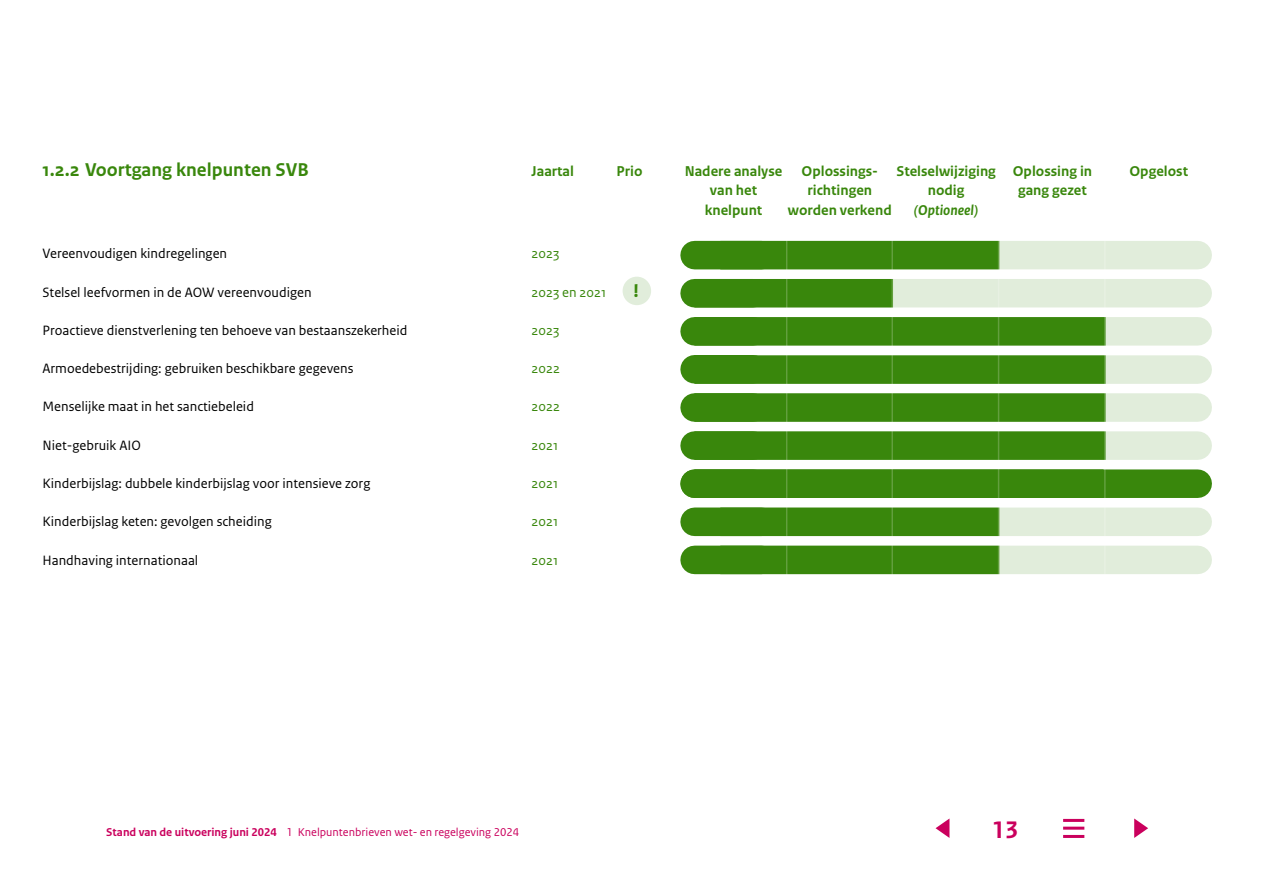
<style>
.page{position:relative;width:1263px;height:893px;background:#fff}
.page>*{position:absolute;margin:0;border:0;box-sizing:border-box;transform-origin:0 0}
.t1{font:700 25.2px "Rijksoverheid Sans Text";color:#ca005d}
.tabel_kop_h2{font:700 19.5px "Rijksoverheid Sans Text";color:#39870c}
.tabel_heading_h3{font:700 19.5px "Rijksoverheid Sans Text";color:#39870c}
.tabel_heading_h3-2{font:700 15px/19.5px "Rijksoverheid Sans Text";color:#39870c;text-align:center}
.tabel_heading_h3-3{font:italic 700 15px/19.5px "Rijksoverheid Sans Text";color:#39870c;text-align:center}
.p_tabel{font:14.25px "Rijksoverheid Sans Text";color:#000}
.p_tabel-2{font:14.25px "Rijksoverheid Sans Text";color:#39870c}
.t2{font:12px "Rijksoverheid Sans Text";color:#ca005d}
.s1{font-style:normal}
.s2{font-weight:700}
</style>
<div class="page">
<div style="left:695px;top:393px;width:503px;height:29px;background:#e1eddb"></div>
<div style="left:694px;top:393px;width:412px;height:29px;background:#39870c"></div>
<div style="left:695px;top:431px;width:503px;height:29px;background:#e1eddb"></div>
<div style="left:694px;top:431px;width:412px;height:29px;background:#39870c"></div>
<div style="left:695px;top:355px;width:503px;height:29px;background:#e1eddb"></div>
<div style="left:694px;top:355px;width:412px;height:29px;background:#39870c"></div>
<div style="left:695px;top:317px;width:503px;height:29px;background:#e1eddb"></div>
<div style="left:694px;top:317px;width:412px;height:29px;background:#39870c"></div>
<div style="left:695px;top:279px;width:503px;height:28px;background:#e1eddb"></div>
<div style="left:694px;top:279px;width:199px;height:28px;background:#39870c"></div>
<div style="left:695px;top:508px;width:503px;height:28px;background:#e1eddb"></div>
<div style="left:695px;top:508px;width:66px;height:28px;background:#39870c"></div>
<div style="left:720px;top:508px;width:279px;height:28px;background:#39870c"></div>
<div style="left:695px;top:241px;width:503px;height:28px;background:#e1eddb"></div>
<div style="left:695px;top:241px;width:66px;height:28px;background:#39870c"></div>
<div style="left:720px;top:241px;width:279px;height:28px;background:#39870c"></div>
<div style="left:695px;top:546px;width:503px;height:28px;background:#e1eddb"></div>
<div style="left:695px;top:546px;width:66px;height:28px;background:#39870c"></div>
<div style="left:720px;top:546px;width:279px;height:28px;background:#39870c"></div>
<div style="left:695px;top:469px;width:503px;height:29px;background:#39870c"></div>
<div style="left:694px;top:469px;width:409px;height:29px;background:#39870c"></div>
<svg style="left:935px;top:819px;width:14px;height:19px"></svg>
<hr style="left:1063px;top:819px;width:21px;height:3px;background:#ca005d">
<hr style="left:1063px;top:827px;width:21px;height:3px;background:#ca005d">
<hr style="left:1063px;top:835px;width:21px;height:3px;background:#ca005d">
<svg style="left:1134px;top:818px;width:14px;height:20px"></svg>
<div style="left:623px;top:277px;width:28px;height:28px;background:#e1eddb;border-radius:50%"></div>
<hr style="left:891px;top:234px;width:2px;height:531px;background:#fff">
<hr style="left:998px;top:234px;width:1px;height:531px;background:#fff">
<hr style="left:1104px;top:234px;width:2px;height:531px;background:#fff">
<hr style="left:786px;top:234px;width:1px;height:531px;background:#fff">
<h3 class="tabel_kop_h2" style="left:43px;top:158px;width:268px">1.2.2 Voortgang knelpunten SVB</h3>
<h4 class="tabel_heading_h3-2" style="left:531px;top:161px;width:44px">Jaartal</h4>
<h4 class="tabel_heading_h3-2" style="left:617px;top:161px;width:27px">Prio</h4>
<h4 class="tabel_heading_h3-2" style="left:685px;top:161px;width:99px">Nadere analyse van het knelpunt</h4>
<h4 class="tabel_heading_h3-2" style="left:788px;top:161px;width:105px">Oplossings&shy;richtingen worden verkend</h4>
<h4 class="tabel_heading_h3-2" style="left:896px;top:161px;width:101px">Stelselwijziging</h4>
<h4 class="tabel_heading_h3-3" style="left:914px;top:181px;width:65px"><span class="s1">nodig </span>(Optioneel)</h4>
<p class="p_tabel" style="left:43px;top:246px;width:186px">Vereenvoudigen kindregelingen</p>
<p class="p_tabel-2" style="left:531px;top:246px;width:29px">2023</p>
<p class="p_tabel" style="left:43px;top:284px;width:271px">Stelsel leefvormen in de AOW vereenvoudigen</p>
<p class="p_tabel-2" style="left:531px;top:284px;width:76px">2023 en 2021</p>
<h4 class="tabel_heading_h3" style="left:633px;top:280px;width:7px">!</h4>
<p class="p_tabel" style="left:43px;top:322px;width:366px">Proactieve dienstverlening ten behoeve van bestaanszekerheid</p>
<p class="p_tabel-2" style="left:531px;top:322px;width:29px">2023</p>
<p class="p_tabel" style="left:43px;top:360px;width:312px">Armoedebestrijding: gebruiken beschikbare gegevens</p>
<p class="p_tabel-2" style="left:531px;top:360px;width:30px">2022</p>
<p class="p_tabel" style="left:43px;top:399px;width:213px">Menselijke maat in het sanctiebeleid</p>
<p class="p_tabel-2" style="left:531px;top:399px;width:30px">2022</p>
<p class="p_tabel" style="left:43px;top:437px;width:100px">Niet-gebruik AIO</p>
<p class="p_tabel-2" style="left:531px;top:437px;width:28px">2021</p>
<p class="p_tabel" style="left:43px;top:475px;width:329px">Kinderbijslag: dubbele kinderbijslag voor intensieve zorg</p>
<p class="p_tabel-2" style="left:531px;top:475px;width:28px">2021</p>
<p class="p_tabel" style="left:43px;top:513px;width:231px">Kinderbijslag keten: gevolgen scheiding</p>
<p class="p_tabel-2" style="left:531px;top:513px;width:28px">2021</p>
<p class="p_tabel" style="left:43px;top:552px;width:157px">Handhaving internationaal</p>
<p class="p_tabel-2" style="left:531px;top:552px;width:28px">2021</p>
<h4 class="tabel_heading_h3-2" style="left:1013px;top:161px;width:81px">Oplossing in gang gezet</h4>
<h4 class="tabel_heading_h3-2" style="left:1129px;top:161px;width:60px">Opgelost</h4>
<p class="t2" style="left:106px;top:825px;width:414px"><span class="s2">Stand van de uitvoering juni 2024</span> 1 Knelpuntenbrieven wet- en regelgeving 2024</p>
<h1 class="t1" style="left:992px;top:816px;width:28px">13</h1>
</div>
